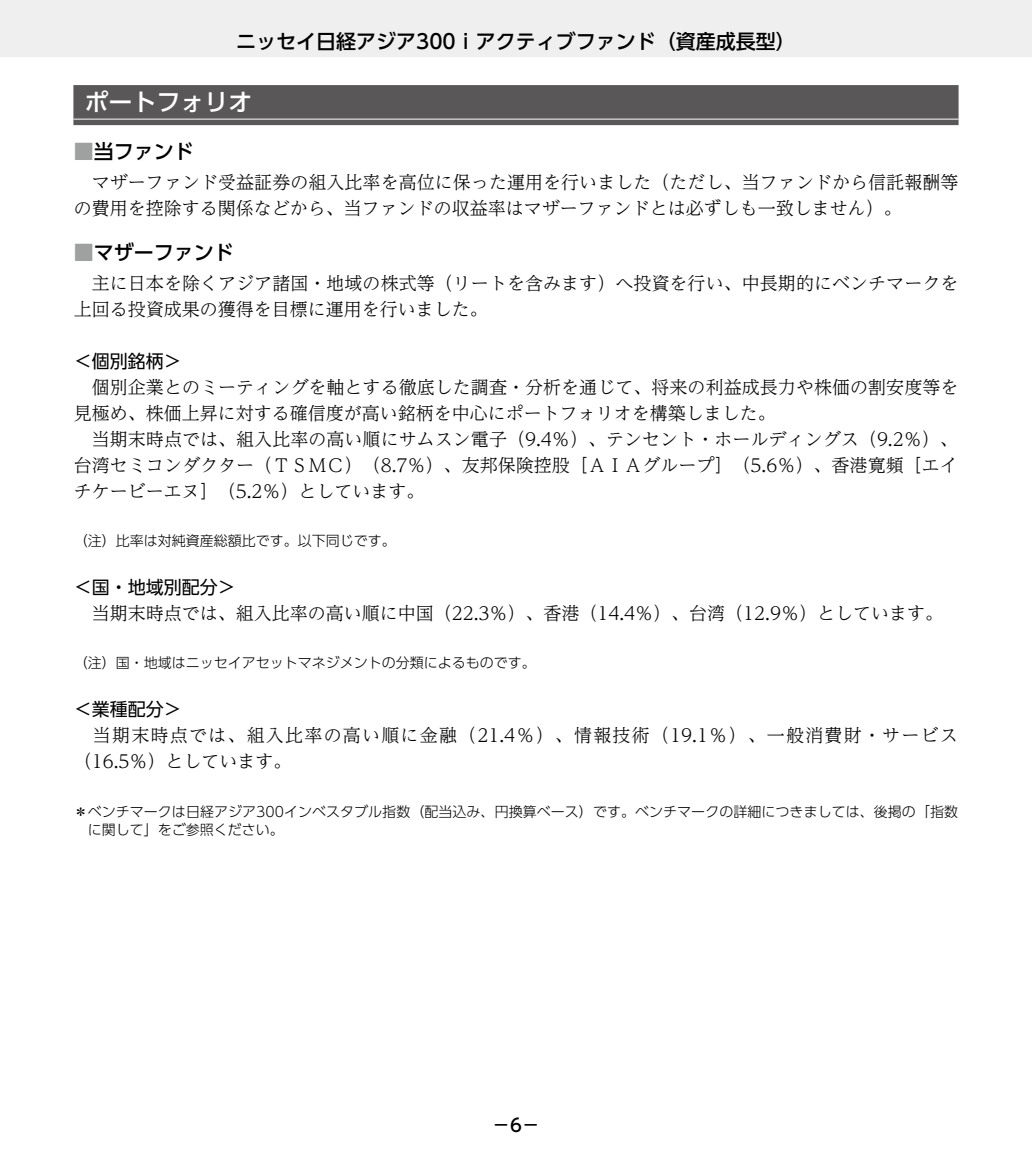
<style>
.page{position:relative;width:1032px;height:1163px;background:#fff}
.page>*{position:absolute;margin:0;border:0;box-sizing:border-box;transform-origin:0 0}
.t1{font:500 24px "UD Shin Go Pro";color:#fff}
.t2{font:500 20px "UD Shin Go Pro";color:#000}
.t3{font:300 18px/26px "UD Reimin Pro";letter-spacing:.005em;color:#000}
.t4{font:300 18px/26px "UD Reimin Pro";letter-spacing:.07em;color:#000}
.t5{font:18px "UD Shin Go Pro";color:#000}
.t6{font:500 18px "UD Shin Go Pro";color:#000}
.t7{font:300 14px/18px "UD Shin Go Pro";color:#000}
.s1{color:#9fa0a0}
</style>
<div class="page">
<div style="left:0;top:0;width:1032px;height:57px;background:#efefef"></div>
<div style="left:73px;top:85px;width:885px;height:40px;background:#595757"></div>
<hr style="left:73px;top:119px;width:885px;height:1px;background:#fff">
<p class="t2" style="left:236px;top:25px;width:561px">ニッセイ日経アジア300ｉアクティブファンド（資産成長型）</p>
<h1 class="t1" style="left:84px;top:82px;width:170px">ポートフォリオ</h1>
<p class="t2" style="left:74px;top:135px;width:122px"><span class="s1">■</span>当ファンド</p>
<p class="t3" style="left:74px;top:168px;width:886px">　マザーファンド受益証券の組入比率を高位に保った運用を行いました（ただし、当ファンドから信託報酬等の費用を控除する関係などから、当ファンドの収益率はマザーファンドとは必ずしも一致しません）。</p>
<p class="t2" style="left:74px;top:236px;width:162px"><span class="s1">■</span>マザーファンド</p>
<p class="t3" style="left:74px;top:269px;width:886px">　主に日本を除くアジア諸国・地域の株式等（リートを含みます）へ投資を行い、中長期的にベンチマークを上回る投資成果の獲得を目標に運用を行いました。</p>
<p class="t5" style="left:74px;top:346px;width:109px">＜個別銘柄＞</p>
<p class="t3" style="left:74px;top:373px;width:886px">　個別企業とのミーティングを軸とする徹底した調査・分析を通じて、将来の利益成長力や株価の割安度等を見極め、株価上昇に対する確信度が高い銘柄を中心にポートフォリオを構築しました。<br>　当期末時点では、組入比率の高い順にサムスン電子（9.4％）、テンセント・ホールディングス（9.2％）、台湾セミコンダクター（ＴＳＭＣ）（8.7％）、友邦保険控股［ＡＩＡグループ］（5.6％）、香港寛頻［エイチケービーエヌ］（5.2％）としています。</p>
<p class="t7" style="left:74px;top:531px;width:324px">（注）比率は対純資産総額比です。以下同じです。</p>
<p class="t5" style="left:74px;top:572px;width:164px">＜国・地域別配分＞</p>
<p class="t3" style="left:74px;top:599px;width:871px">　当期末時点では、組入比率の高い順に中国（22.3％）、香港（14.4％）、台湾（12.9％）としています。</p>
<p class="t7" style="left:74px;top:653px;width:464px">（注）国・地域はニッセイアセットマネジメントの分類によるものです。</p>
<p class="t5" style="left:74px;top:694px;width:109px">＜業種配分＞</p>
<p class="t4" style="left:74px;top:721px;width:886px">　当期末時点では、組入比率の高い順に金融（21.4％）、情報技術（19.1％）、一般消費財・サービス（16.5％）としています。</p>
<p class="t7" style="left:88px;top:801px;width:872px;text-indent:-14px">＊ベンチマークは日経アジア300インベスタブル指数（配当込み、円換算ベース）です。ベンチマークの詳細につきましては、後掲の「指数に関して」をご参照ください。</p>
<p class="t6" style="left:492px;top:1110px;width:49px">－6－</p>
</div>
